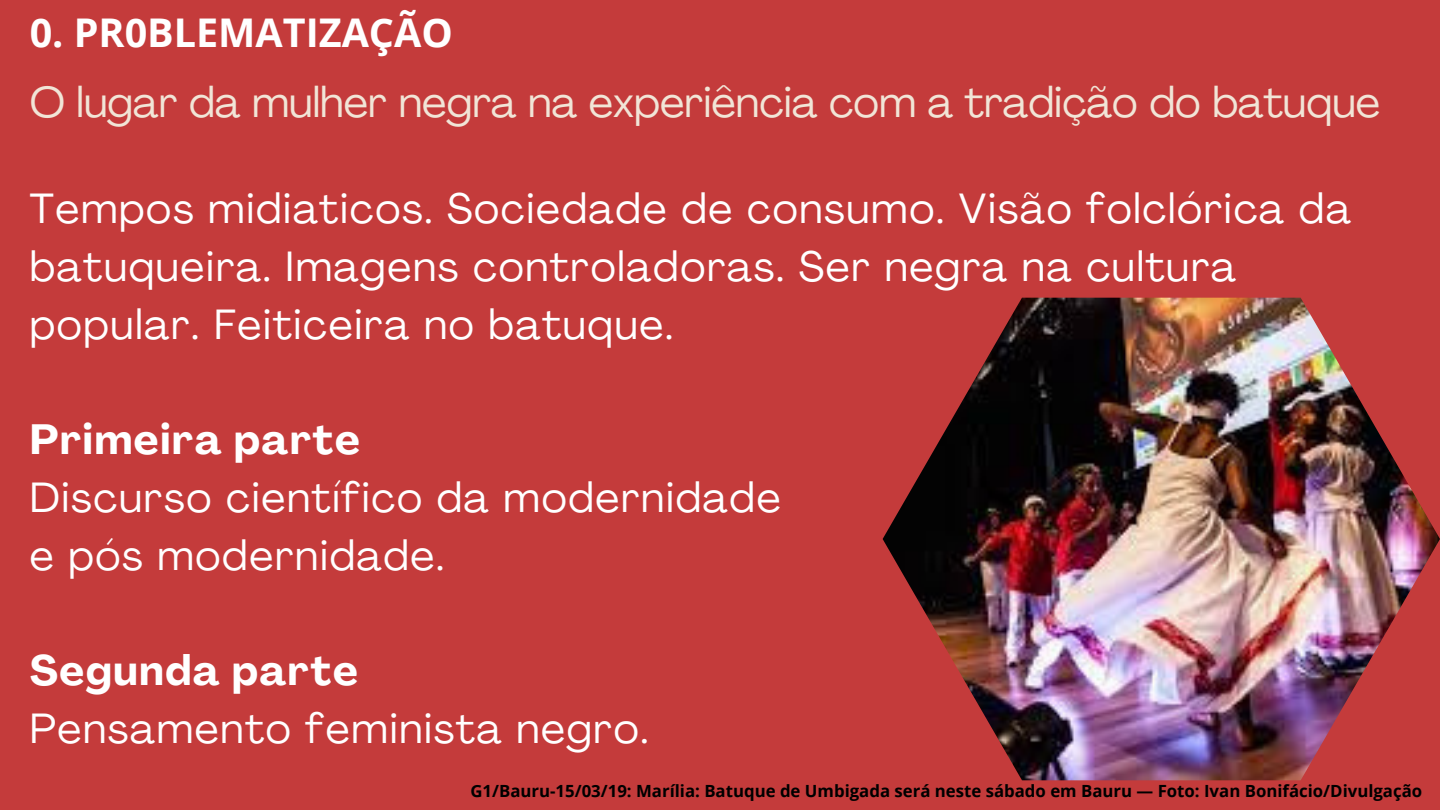
<style>
.page{position:relative;width:1440px;height:810px;background:#c43b3b}
.page>*{position:absolute;margin:0;border:0;box-sizing:border-box;transform-origin:0 0}
.t1{font:42.6px "Agrandir";color:#f1e5d7}
.t2{font:41.8px/57.8px "Agrandir";letter-spacing:.04em;color:#fff}
.t3{font:700 41.8px "Agrandir";letter-spacing:.04em;color:#fff}
.t4{font:700 39.6px "Open Sans";color:#fff}
.t5{font:700 16.8px "Open Sans";color:#000}
</style>
<div class="page">
<img style="left:883px;top:298px;width:557px;height:482px">
<p class="t4" style="left:30px;top:5px;width:425px">0. PR0BLEMATIZAÇÃO</p>
<p class="t1" style="left:30px;top:85px;width:1352px">O lugar da mulher negra na experiência com a tradição do batuque</p>
<p class="t2" style="left:30px;top:184px;width:1323px">Tempos midiaticos. Sociedade de consumo. Visão folclórica da batuqueira. Imagens controladoras. Ser negra na cultura popular. Feiticeira no batuque.</p>
<p class="t3" style="left:30px;top:423px;width:332px">Primeira parte</p>
<p class="t2" style="left:30px;top:473px;width:752px">Discurso científico da modernidade</p>
<p class="t2" style="left:30px;top:530px;width:416px">e pós modernidade.</p>
<p class="t3" style="left:30px;top:654px;width:330px">Segunda parte</p>
<p class="t2" style="left:30px;top:704px;width:620px">Pensamento feminista negro.</p>
<p class="t5" style="left:471px;top:779px;width:953px">G1/Bauru-15/03/19: Marília: Batuque de Umbigada será neste sábado em Bauru — Foto: Ivan Bonifácio/Divulgação</p>
</div>
